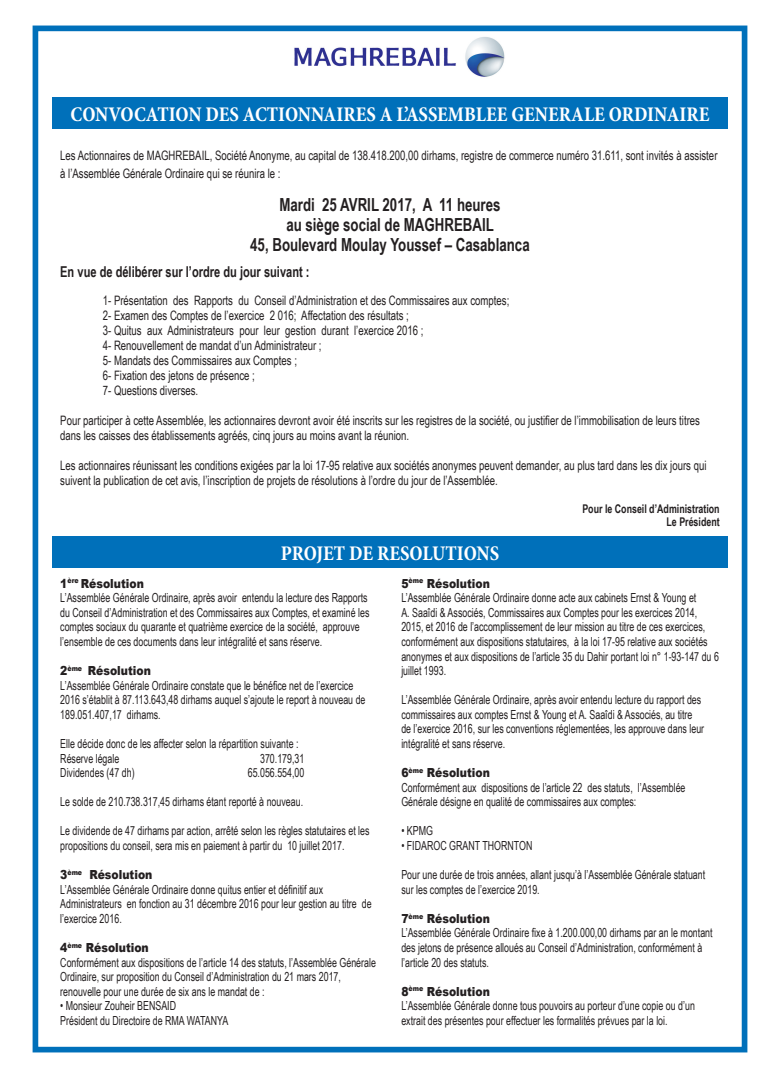
<style>
.page{position:relative;width:780px;height:1078px;background:#fff}
.page>*{position:absolute;margin:0;border:0;box-sizing:border-box;transform-origin:0 0}
.t1{font:700 condensed 21px "Minion Pro";color:#fff;scale:.96 1}
.t2{font:700 18px "Arial Narrow";color:#231f20;scale:.9 1}
.t3{font:700 15px "Arial Narrow";color:#231f20;scale:.9 1}
.t4{font:13px/15px "Arial Narrow";color:#231f20;scale:.9 1}
.t5{font:12.5px/14.6px "Arial Narrow";color:#231f20;scale:.87 1}
.t6{font:900 12.5px "Arial";color:#231f20;scale:.87 1}
.t7{font:700 12px "Arial Narrow";color:#231f20;scale:.9 1}
</style>
<div class="page">
<img style="left:294px;top:37px;width:211px;height:40px">
<div style="left:33px;top:26px;width:714px;height:1026px;border:6px solid #0070ba"></div>
<div style="left:52px;top:98px;width:675px;height:31px;background:#0070ba"></div>
<div style="left:52px;top:536px;width:675px;height:31px;background:#0070ba"></div>
<p class="t1" style="left:70px;top:100px;width:667px">CONVOCATION DES ACTIONNAIRES A L’ASSEMBLEE GENERALE ORDINAIRE</p>
<p class="t4" style="left:60px;top:146px;width:731px;line-height:18px">Les Actionnaires de MAGHREBAIL, Société Anonyme, au capital de 138.418.200,00 dirhams, registre de commerce numéro 31.611, sont invités à assister à l’Assemblée Générale Ordinaire qui se réunira le :</p>
<p class="t2" style="left:279px;top:191px;width:247px">Mardi 25 AVRIL 2017, A 11 heures</p>
<p class="t2" style="left:286px;top:211px;width:232px">au siège social de MAGHREBAIL</p>
<p class="t2" style="left:250px;top:231px;width:312px">45, Boulevard Moulay Youssef – Casablanca</p>
<p class="t3" style="left:60px;top:260px;width:278px">En vue de délibérer sur l’ordre du jour suivant :</p>
<p class="t4" style="left:103px;top:292px;width:453px">1- Présentation des Rapports du Conseil d’Administration et des Commissaires aux comptes;</p>
<p class="t4" style="left:103px;top:307px;width:341px">2- Examen des Comptes de l’exercice 2 016; Affectation des résultats ;</p>
<p class="t4" style="left:103px;top:322px;width:358px">3- Quitus aux Administrateurs pour leur gestion durant l’exercice 2016 ;</p>
<p class="t4" style="left:103px;top:337px;width:244px">4- Renouvellement de mandat d’un Administrateur ;</p>
<p class="t4" style="left:103px;top:352px;width:217px">5- Mandats des Commissaires aux Comptes ;</p>
<p class="t4" style="left:103px;top:367px;width:170px">6- Fixation des jetons de présence ;</p>
<p class="t4" style="left:103px;top:382px;width:108px">7- Questions diverses.</p>
<p class="t4" style="left:60px;top:412px;width:712px">Pour participer à cette Assemblée, les actionnaires devront avoir été inscrits sur les registres de la société, ou justifier de l’immobilisation de leurs titres dans les caisses des établissements agréés, cinq jours au moins avant la réunion.</p>
<p class="t4" style="left:60px;top:457px;width:719px">Les actionnaires réunissant les conditions exigées par la loi 17-95 relative aux sociétés anonymes peuvent demander, au plus tard dans les dix jours qui suivent la publication de cet avis, l’inscription de projets de résolutions à l’ordre du jour de l’Assemblée.</p>
<p class="t7" style="left:582px;top:499px;width:154px">Pour le Conseil d’Administration</p>
<p class="t7" style="left:666px;top:512px;width:61px">Le Président</p>
<p class="t1" style="left:281px;top:538px;width:229px">PROJET DE RESOLUTIONS</p>
<p class="t6" style="left:60px;top:574px;width:98px">1<sup>ère</sup> Résolution</p>
<p class="t5" style="left:60px;top:590px;width:357px">L’Assemblée Générale Ordinaire, après avoir entendu la lecture des Rapports du Conseil d’Administration et des Commissaires aux Comptes, et examiné les comptes sociaux du quarante et quatrième exercice de la société, approuve l’ensemble de ces documents dans leur intégralité et sans réserve.</p>
<p class="t6" style="left:60px;top:661px;width:106px">2<sup>ème</sup> Résolution</p>
<p class="t5" style="left:60px;top:677px;width:352px">L’Assemblée Générale Ordinaire constate que le bénéfice net de l’exercice<br>2016 s’établit à 87.113.643,48 dirhams auquel s’ajoute le report à nouveau de<br>189.051.407,17 dirhams.</p>
<p class="t5" style="left:60px;top:735px;width:275px">Elle décide donc de les affecter selon la répartition suivante :</p>
<p class="t5" style="left:60px;top:750px;width:69px">Réserve légale</p>
<p class="t5" style="left:260px;top:750px;width:52px">370.179,31</p>
<p class="t5" style="left:60px;top:764px;width:87px">Dividendes (47 dh)</p>
<p class="t5" style="left:248px;top:764px;width:67px">65.056.554,00</p>
<p class="t5" style="left:60px;top:793px;width:281px">Le solde de 210.738.317,45 dirhams étant reporté à nouveau.</p>
<p class="t5" style="left:60px;top:823px;width:357px">Le dividende de 47 dirhams par action, arrêté selon les règles statutaires et les propositions du conseil, sera mis en paiement à partir du 10 juillet 2017.</p>
<p class="t6" style="left:60px;top:865px;width:107px">3<sup>ème</sup> Résolution</p>
<p class="t5" style="left:60px;top:881px;width:359px">L’Assemblée Générale Ordinaire donne quitus entier et définitif aux<br>Administrateurs en fonction au 31 décembre 2016 pour leur gestion au titre de l’exercice 2016.</p>
<p class="t6" style="left:60px;top:938px;width:103px">4<sup>ème</sup> Résolution</p>
<p class="t5" style="left:60px;top:954px;width:364px">Conformément aux dispositions de l’article 14 des statuts, l’Assemblée Générale<br>Ordinaire, sur proposition du Conseil d’Administration du 21 mars 2017, renouvelle pour une durée de six ans le mandat de :</p>
<p class="t5" style="left:60px;top:997px;width:135px">• Monsieur Zouheir BENSAID</p>
<p class="t5" style="left:60px;top:1012px;width:195px">Président du Directoire de RMA WATANYA</p>
<p class="t6" style="left:401px;top:574px;width:103px">5<sup>ème</sup> Résolution</p>
<p class="t5" style="left:401px;top:590px;width:366px">L’Assemblée Générale Ordinaire donne acte aux cabinets Ernst &amp; Young et<br>A. Saaîdi &amp; Associés, Commissaires aux Comptes pour les exercices 2014, 2015, et 2016 de l’accomplissement de leur mission au titre de ces exercices, conformément aux dispositions statutaires, à la loi 17-95 relative aux sociétés anonymes et aux dispositions de l’article 35 du Dahir portant loi n° 1-93-147 du 6 juillet 1993.</p>
<p class="t5" style="left:401px;top:692px;width:349px">L’Assemblée Générale Ordinaire, après avoir entendu lecture du rapport des commissaires aux comptes Ernst &amp; Young et A. Saaîdi &amp; Associés, au titre de l’exercice 2016, sur les conventions réglementées, les approuve dans leur intégralité et sans réserve.</p>
<p class="t6" style="left:401px;top:763px;width:103px">6<sup>ème</sup> Résolution</p>
<p class="t5" style="left:401px;top:779px;width:328px">Conformément aux dispositions de l’article 22 des statuts, l’Assemblée<br>Générale désigne en qualité de commissaires aux comptes:</p>
<p class="t5" style="left:401px;top:823px;width:38px">• KPMG</p>
<p class="t5" style="left:401px;top:837px;width:152px">• FIDAROC GRANT THORNTON</p>
<p class="t5" style="left:401px;top:866px;width:351px">Pour une durée de trois années, allant jusqu’à l’Assemblée Générale statuant sur les comptes de l’exercice 2019.</p>
<p class="t6" style="left:401px;top:909px;width:103px">7<sup>ème</sup> Résolution</p>
<p class="t5" style="left:401px;top:924px;width:359px">L’Assemblée Générale Ordinaire fixe à 1.200.000,00 dirhams par an le montant des jetons de présence alloués au Conseil d’Administration, conformément à l’article 20 des statuts.</p>
<p class="t6" style="left:401px;top:981px;width:103px">8<sup>ème</sup> Résolution</p>
<p class="t5" style="left:401px;top:997px;width:339px">L’Assemblée Générale donne tous pouvoirs au porteur d’une copie ou d’un extrait des présentes pour effectuer les formalités prévues par la loi.</p>
</div>
